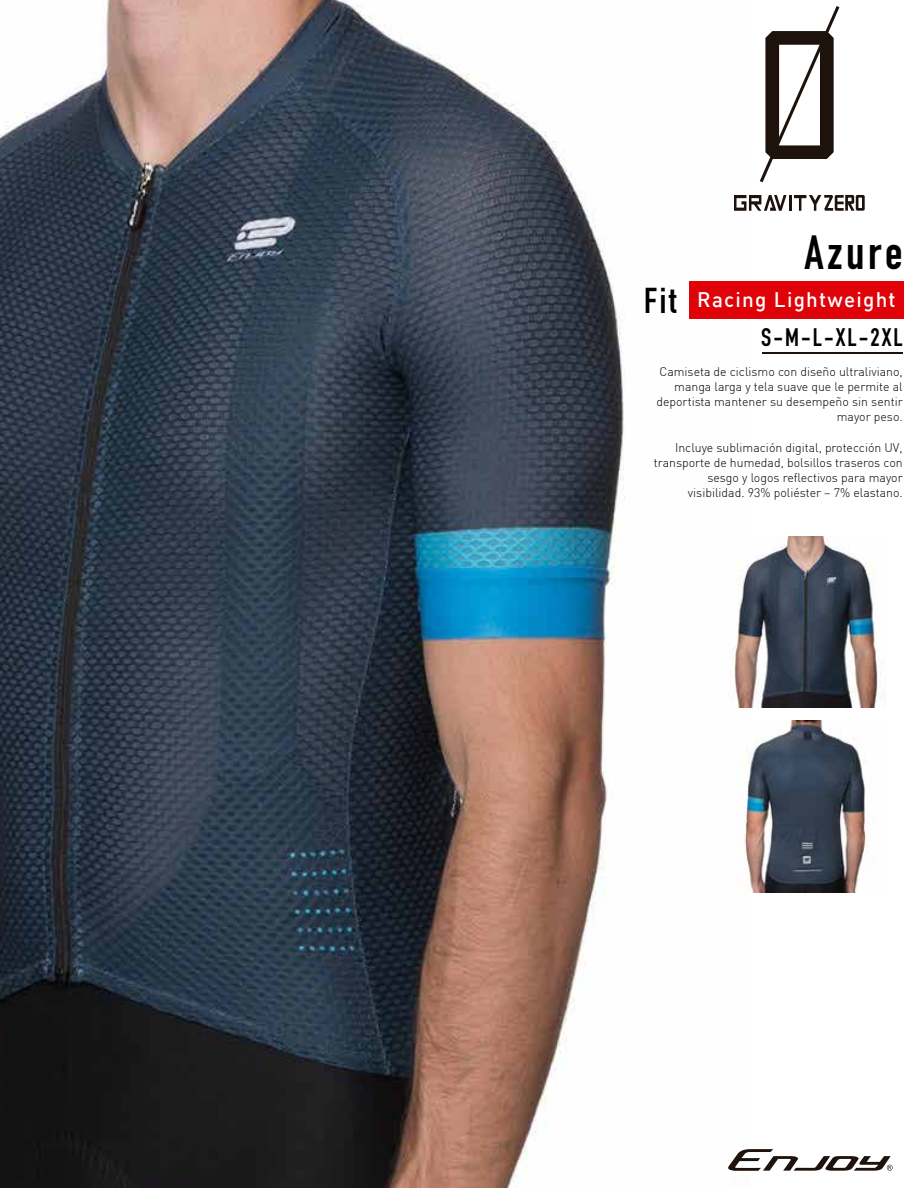
<style>
.page{position:relative;width:918px;height:1188px;background:#fff}
.page>*{position:absolute;margin:0;border:0;box-sizing:border-box;transform-origin:0 0}
.t1{font:700 47.25px "DIN Condensed";letter-spacing:.08em;color:#010001}
.t2{font:700 25.05px "DIN Condensed";color:#020102}
.t3{font:500 20.7px "DIN";letter-spacing:.06em;color:#fff}
.t4{font:300 12.3px/15px "DIN";color:#000;text-align:right}
.s1{font-family:"DIN Condensed";font-weight:700;font-size:35.4px;color:#010001}
</style>
<div class="page">
<img style="left:0;top:0;width:751px;height:1188px">
<svg style="left:726px;top:1149px;width:167px;height:22px"></svg>
<hr style="left:762px;top:352px;width:141px;height:2px;background:#1e120d">
<img style="left:726px;top:536px;width:155px;height:172px">
<img style="left:726px;top:721px;width:141px;height:172px">
<div style="left:689px;top:282px;width:215px;height:37px;background:#e00209"></div>
<svg style="left:760px;top:6px;width:79px;height:176px"></svg>
<svg style="left:734px;top:195px;width:131px;height:16px"></svg>
<h1 class="t1" style="left:804px;top:221px;width:100px">Azure</h1>
<h3 class="t3" style="left:644px;top:286px;width:253px"><span class="s1">Fit</span> Racing Lightweight</h3>
<h2 class="t2" style="left:761px;top:320px;width:143px">S-M-L-XL-2XL</h2>
<p class="t4" style="left:656px;top:364px;width:248px">Camiseta de ciclismo con diseño ultraliviano, manga larga y tela suave que le permite al deportista mantener su desempeño sin sentir mayor peso.</p>
<p class="t4" style="left:654px;top:439px;width:250px">Incluye sublimación digital, protección UV, transporte de humedad, bolsillos traseros con sesgo y logos reflectivos para mayor visibilidad. 93% poliéster – 7% elastano.</p>
</div>
